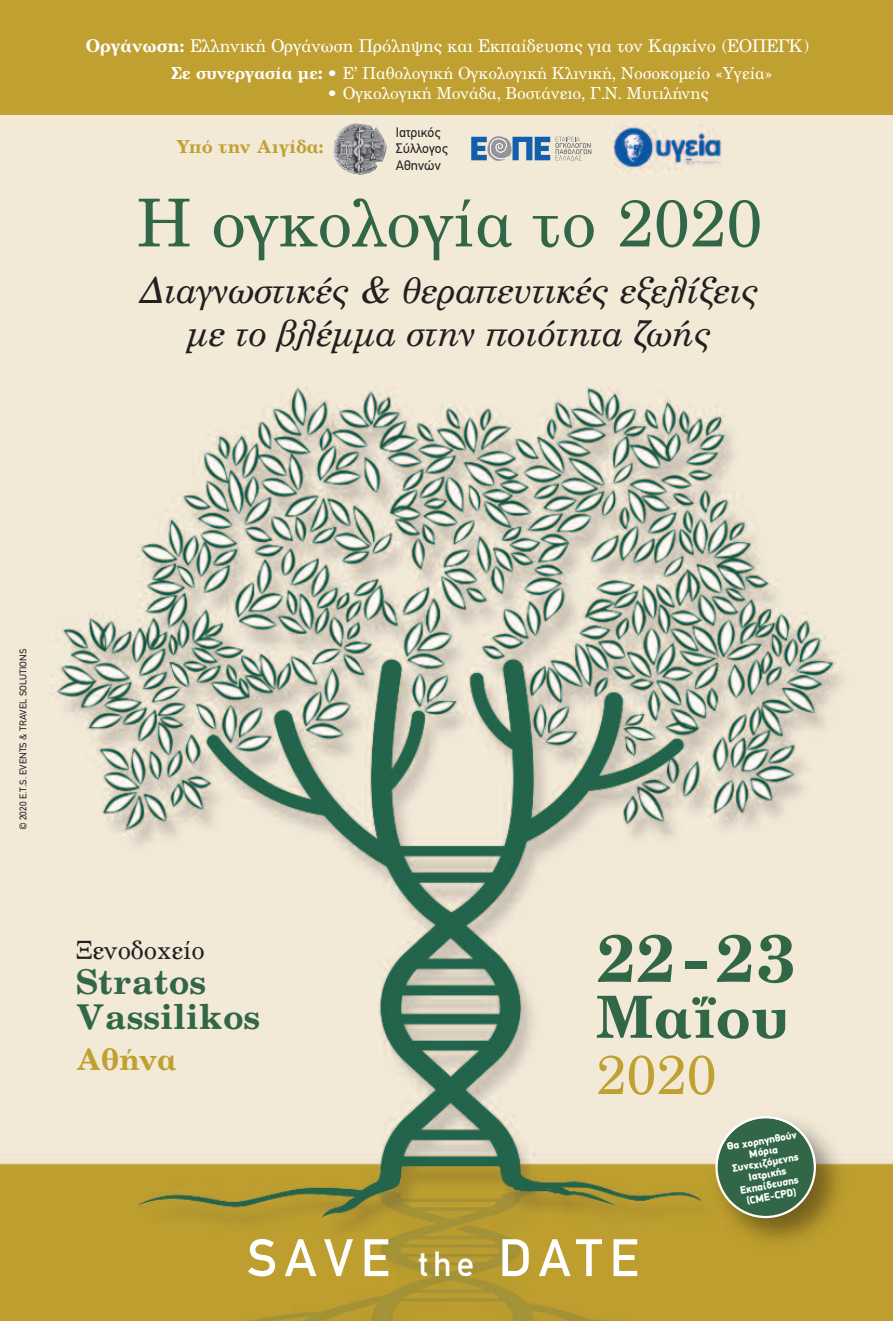
<style>
.page{position:relative;width:893px;height:1321px;background:#fff}
.page>*{position:absolute;margin:0;border:0;box-sizing:border-box;transform-origin:0 0}
.t1{font:700 67.95px "PF Century";color:#316647}
.t2{font:66.6px "PF Century";color:#316647}
.t3{font:700 58.5px "PF Century";color:#316647}
.t4{font:55.12px "PF Century";color:#c0a030}
.t5{font:500 52.88px "PF Din Text";letter-spacing:.14em;color:#fff}
.t6{font:italic 36px/43.4px "PF Century";color:#231f20;text-align:center}
.t7{font:700 34.2px/35.3px "PF Century";color:#316647}
.t8{font:700 29.7px "PF Century";color:#c0a030}
.t9{font:25.43px "PF Century";color:#231f20}
.t10{font:700 18px "PF Century";color:#c0a030}
.t11{font:17.55px "PF Century";color:#fff}
.t12{font:16.65px "PF Century";color:#fff}
.t13{font:13.72px/16.7px "PF Din Text";color:#231f20}
.t14{font:900 10.8px/11.2px "PF Din Display";color:#fff;text-align:center}
.t15{font:9.67px "PF Din Text";color:#231f20}
.s1{font-weight:700}
.s2{font-weight:700;font-size:17.55px}
.s3{font-family:"PF Catalog";font-weight:900}
.s4{font-size:35.1px}
</style>
<div class="page">
<img style="left:0;top:115px;width:893px;height:1205px">
<img style="left:704px;top:1104px;width:151px;height:152px">
<svg style="left:715px;top:1115px;width:101px;height:102px;background:#5f8160"></svg>
<div style="left:0;top:0;width:893px;height:115px;background:#c0a030"></div>
<img style="left:333px;top:123px;width:54px;height:52px">
<svg style="left:471px;top:136px;width:120px;height:25px;background:#99acbc"></svg>
<img style="left:613px;top:124px;width:109px;height:48px">
<p class="t11" style="left:86px;top:34px;width:725px"><span class="s1">Oργάνωση:</span> Ελληνική Οργάνωση Πρόληψης και Εκπαίδευσης για τον Καρκίνο (ΕΟΠΕΓΚ)</p>
<p class="t12" style="left:171px;top:62px;width:603px"><span class="s1">Σε συνεργασία με</span><span class="s2">:</span> <span class="s3">•</span> Ε’ Παθολογική Ογκολογική Κλινική, Νοσοκομείο «Υγεία»</p>
<p class="t12" style="left:328px;top:83px;width:382px"><span class="s3">•</span> Ογκολογική Μονάδα, Βοστάνειο, Γ.Ν. Μυτιλήνης</p>
<p class="t10" style="left:176px;top:135px;width:149px">Υπό την Αιγίδα:</p>
<p class="t13" style="left:396px;top:124px;width:53px">Ιατρικός<br>Σύλλογος<br>Αθηνών</p>
<h2 class="t2" style="left:137px;top:181px;width:626px">Η ογκολογία το 2020</h2>
<h3 class="t6" style="left:140px;top:267px;width:620px">Διαγνωστικές &amp; θεραπευτικές εξελίξεις με το βλέμμα στην ποιότητα ζωής</h3>
<p class="t15" style="left:18px;top:830px;width:183px;rotate:-90deg">© 2020 E.T.S. EVENTS &amp; TRAVEL SOLUTIONS</p>
<h3 class="t9" style="left:76px;top:933px;width:130px">Ξενοδοχείο</h3>
<h3 class="t7" style="left:76px;top:963px;width:186px">Stratos<br>Vassilikos</h3>
<h3 class="t8" style="left:76px;top:1040px;width:102px">Αθήνα</h3>
<h1 class="t1" style="left:595px;top:914px;width:200px">22-23</h1>
<h3 class="t3" style="left:595px;top:979px;width:196px">Μαΐου</h3>
<h3 class="t4" style="left:595px;top:1039px;width:122px">2020</h3>
<p class="t14" style="left:726px;top:1140px;width:72px;rotate:-10deg">Θα χορηγηθούν<br>Μόρια<br>Συνεχιζόμενης<br>Ιατρικής<br>Εκπαίδευσης (CΜE-CPD)</p>
<h3 class="t5" style="left:247px;top:1227px;width:393px">SAVE <span class="s4">the</span> DATE</h3>
</div>
